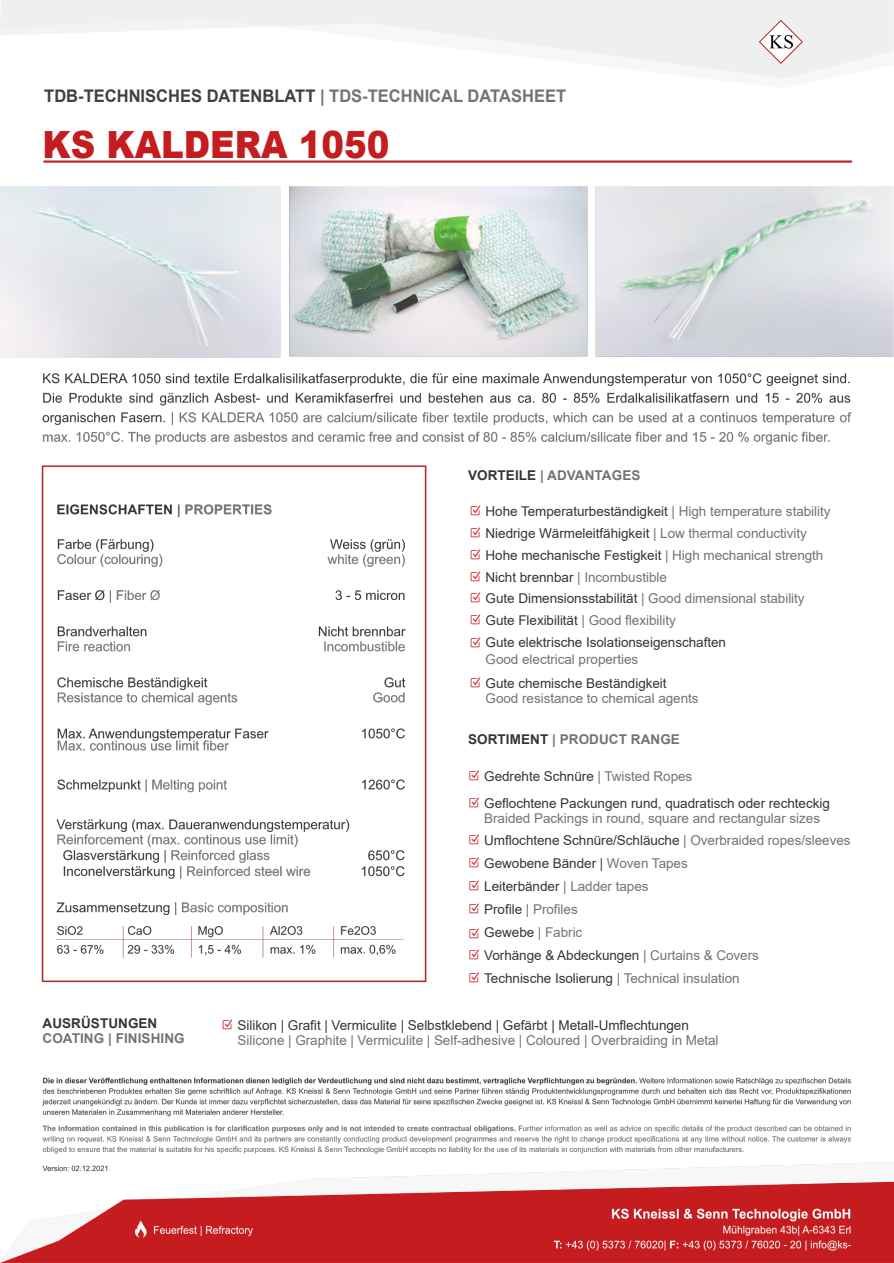
<style>
.page{position:relative;width:894px;height:1263px;background:#fff}
.page>*{position:absolute;margin:0;border:0;box-sizing:border-box;transform-origin:0 0}
.t1{font:900 37.5px "Arial";color:#c51c20;scale:.9 1}
.t2{font:700 17.4px "Arial";color:#404040;scale:.95 1}
.t3{font:13.5px/22.4px "Arial";letter-spacing:-.005em;color:#363535}
.t4{font:13.5px/23px "Arial";letter-spacing:-.005em;color:#737373}
.t5{font:700 13.5px "Arial";letter-spacing:.005em;color:#737373}
.t6{font:700 13.5px "Arial";letter-spacing:.005em;color:#363535}
.s1{color:#737373}
.s2{color:#363535}
</style>
<div class="page">
<img style="left:0;top:187px;width:893px;height:1076px">
<img style="left:0;top:187px;width:280px;height:170px">
<hr style="left:44px;top:160px;width:806px;height:3px;background:#c51c20">
<svg style="left:0;top:0;width:893px;height:79px;fill:#efefef"></svg>
<svg style="left:758px;top:20px;width:44px;height:44px"></svg>
<svg style="left:471px;top:549px;width:9px;height:10px"></svg>
<svg style="left:471px;top:677px;width:9px;height:10px"></svg>
<svg style="left:471px;top:637px;width:9px;height:10px"></svg>
<svg style="left:471px;top:614px;width:9px;height:10px"></svg>
<svg style="left:471px;top:592px;width:9px;height:10px"></svg>
<svg style="left:471px;top:505px;width:9px;height:10px"></svg>
<svg style="left:471px;top:527px;width:9px;height:10px"></svg>
<svg style="left:471px;top:572px;width:9px;height:10px"></svg>
<svg style="left:223px;top:1019px;width:9px;height:10px"></svg>
<svg style="left:469px;top:949px;width:10px;height:10px"></svg>
<svg style="left:469px;top:858px;width:10px;height:10px"></svg>
<svg style="left:469px;top:903px;width:10px;height:10px"></svg>
<svg style="left:469px;top:928px;width:10px;height:10px"></svg>
<svg style="left:469px;top:972px;width:10px;height:10px"></svg>
<svg style="left:469px;top:880px;width:10px;height:10px"></svg>
<svg style="left:469px;top:770px;width:10px;height:10px"></svg>
<svg style="left:469px;top:835px;width:10px;height:10px"></svg>
<svg style="left:469px;top:797px;width:10px;height:10px"></svg>
<p class="t2" style="left:44px;top:89px;width:550px">TDB-TECHNISCHES DATENBLATT <span class="s1">| TDS-TECHNICAL DATASHEET</span></p>
<h1 class="t1" style="left:43px;top:131px;width:387px">KS KALDERA 1050</h1>
<p class="t5" style="left:468px;top:470px;width:174px"><span class="s2">VORTEILE</span> | ADVANTAGES</p>
<p class="t3" style="left:485px;top:501px;width:346px">Hohe Temperaturbeständigkeit <span class="s1">| High temperature stability<br></span>Niedrige Wärmeleitfähigkeit <span class="s1">| Low thermal conductivity</span></p>
<p class="t4" style="left:485px;top:567px;width:183px"><span class="s2">Nicht brennbar</span> | Incombustible</p>
<p class="t3" style="left:485px;top:545px;width:339px">Hohe mechanische Festigkeit <span class="s1">| High mechanical strength</span></p>
<p class="t4" style="left:485px;top:588px;width:320px"><span class="s2">Gute Dimensionsstabilität</span> | Good dimensional stability</p>
<p class="t3" style="left:485px;top:610px;width:242px">Gute Flexibilität <span class="s1">| Good flexibility<br></span>Gute elektrische Isolationseigenschaften</p>
<p class="t4" style="left:485px;top:649px;width:154px">Good electrical properties</p>
<p class="t3" style="left:485px;top:673px;width:182px">Gute chemische Beständigkeit</p>
<p class="t4" style="left:485px;top:688px;width:214px">Good resistance to chemical agents</p>
<p class="t5" style="left:468px;top:734px;width:213px"><span class="s2">SORTIMENT</span> | PRODUCT RANGE</p>
<p class="t3" style="left:484px;top:766px;width:209px">Gedrehte Schnüre <span class="s1">| Twisted Ropes</span></p>
<p class="t3" style="left:484px;top:793px;width:347px">Geflochtene Packungen rund, quadratisch oder rechteckig</p>
<p class="t4" style="left:484px;top:808px;width:337px">Braided Packings in round, square and rectangular sizes</p>
<p class="t3" style="left:484px;top:831px;width:367px">Umflochtene Schnüre/Schläuche <span class="s1">| Overbraided ropes/sleeves</span></p>
<p class="t3" style="left:484px;top:854px;width:205px">Gewobene Bänder | <span class="s1">Woven Tapes</span></p>
<p class="t4" style="left:484px;top:876px;width:166px"><span class="s2">Leiterbänder</span> | Ladder tapes<br><span class="s2">Profile</span> | Profiles</p>
<p class="t4" style="left:484px;top:922px;width:100px"><span class="s2">Gewebe</span> | Fabric</p>
<p class="t6" style="left:43px;top:1018px;width:116px">AUSRÜSTUNGEN</p>
<p class="t5" style="left:43px;top:1033px;width:143px">COATING | FINISHING</p>
<p class="t3" style="left:484px;top:945px;width:276px;line-height:23px">Vorhänge &amp; Abdeckungen <span class="s1">| Curtains &amp; Covers<br></span>Technische Isolierung <span class="s1">| Technical insulation</span></p>
<p class="t3" style="left:237px;top:1015px;width:452px">Silikon | Grafit | Vermiculite | Selbstklebend | Gefärbt | Metall-Umflechtungen</p>
<p class="t4" style="left:237px;top:1030px;width:482px">Silicone | Graphite | Vermiculite | Self-adhesive | Coloured | Overbraiding in Metal</p>
</div>
